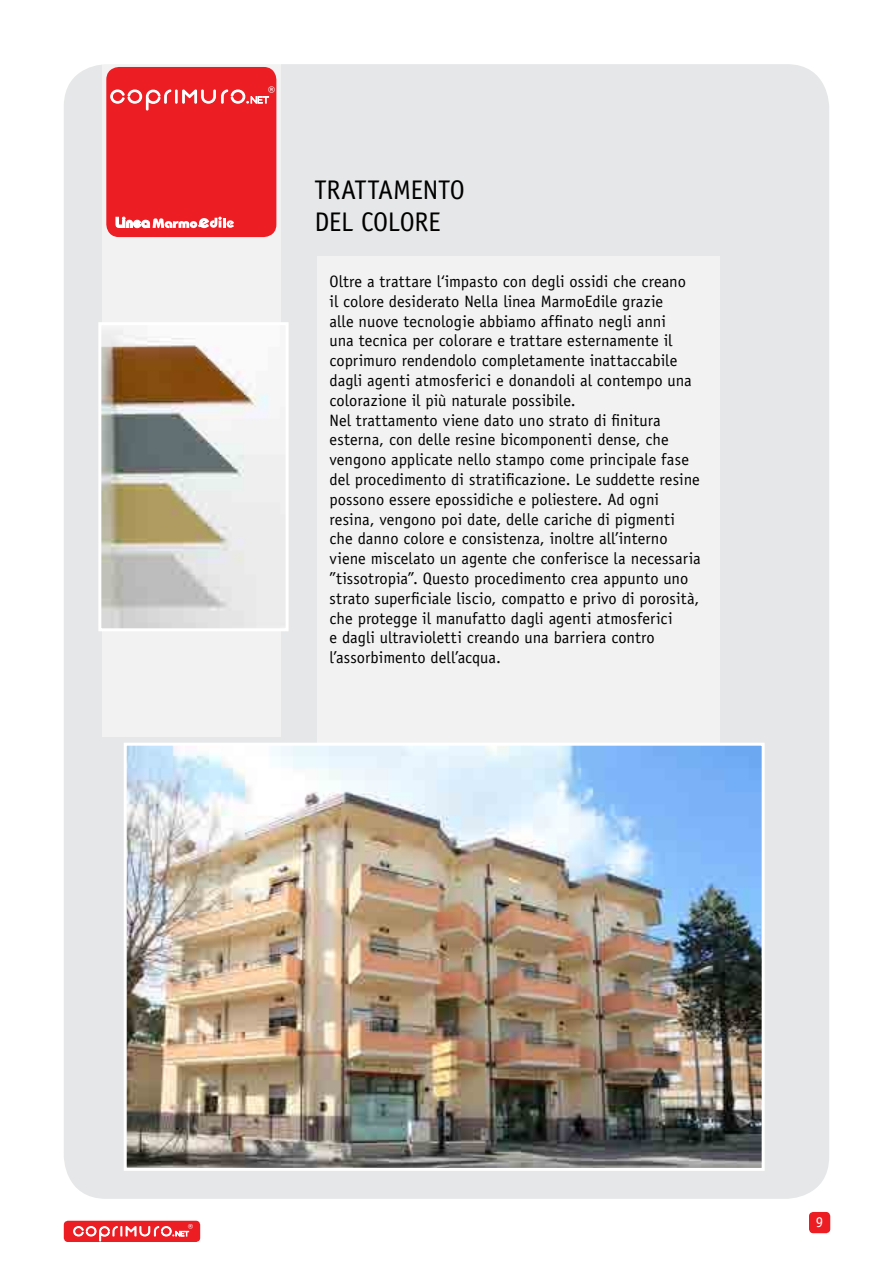
<style>
.page{position:relative;width:893px;height:1263px;background:#fff}
.page>*{position:absolute;margin:0;border:0;box-sizing:border-box;transform-origin:0 0}
.t1{font:27px/32.4px "Officina Sans";color:#000}
.t2{font:16.5px/19.8px "Officina Sans";color:#000}
.t3{font:15px "Officina Sans";color:#fff}
.t4{font:700 13.8px "Officina Sans";color:#fff}
.t5{font:700 10.05px "Officina Sans";color:#fff}
</style>
<div class="page">
<div style="left:809px;top:1212px;width:21px;height:21px;background:#ed1d24;border-radius:4px"></div>
<div style="left:64px;top:1221px;width:136px;height:21px;background:#ed1d24;border-radius:4px"></div>
<svg style="left:73px;top:1226px;width:116px;height:16px"></svg>
<div style="left:64px;top:64px;width:765px;height:1135px;background:#e6e7e8;border-radius:43px"></div>
<div style="left:317px;top:256px;width:402px;height:709px;background:#f2f2f3"></div>
<div style="left:102px;top:64px;width:179px;height:673px;background:#f2f2f3"></div>
<div style="left:106px;top:67px;width:170px;height:170px;background:#ed1d24;border-radius:13px"></div>
<img style="left:102px;top:326px;width:183px;height:301px">
<div style="left:98px;top:322px;width:191px;height:309px;border:3px solid #fff"></div>
<img style="left:128px;top:747px;width:633px;height:420px">
<div style="left:124px;top:743px;width:641px;height:428px;border:3px solid #fff"></div>
<svg style="left:116px;top:217px;width:118px;height:11px"></svg>
<svg style="left:110px;top:89px;width:159px;height:22px"></svg>
<p class="t4" style="left:268px;top:83px;width:9px">®</p>
<h1 class="t1" style="left:314px;top:173px;width:15px">trattamento del</h1>
<h1 class="t1" style="left:361px;top:206px;width:14px">colore</h1>
<p class="t2" style="left:330px;top:271px;width:373px">Oltre a trattare l‘impasto con degli ossidi che creano<br>il colore desiderato Nella linea MarmoEdile grazie<br>alle nuove tecnologie abbiamo affinato negli anni<br>una tecnica per colorare e trattare esternamente il coprimuro rendendolo completamente inattaccabile dagli agenti atmosferici e donandoli al contempo una colorazione il più naturale possibile.<br>Nel trattamento viene dato uno strato di finitura esterna, con delle resine bicomponenti dense, che vengono applicate nello stampo come principale fase del procedimento di stratificazione. Le suddette resine possono essere epossidiche e poliestere. Ad ogni resina, vengono poi date, delle cariche di pigmenti che danno colore e consistenza, inoltre all’interno viene miscelato un agente che conferisce la necessaria ”tissotropia”. Questo procedimento crea appunto uno strato superficiale liscio, compatto e privo di porosità, che protegge il manufatto dagli agenti atmosferici<br>e dagli ultravioletti creando una barriera contro l’assorbimento dell’acqua.</p>
<p class="t5" style="left:188px;top:1221px;width:7px">®</p>
<p class="t3" style="left:816px;top:1213px;width:9px">9</p>
</div>
